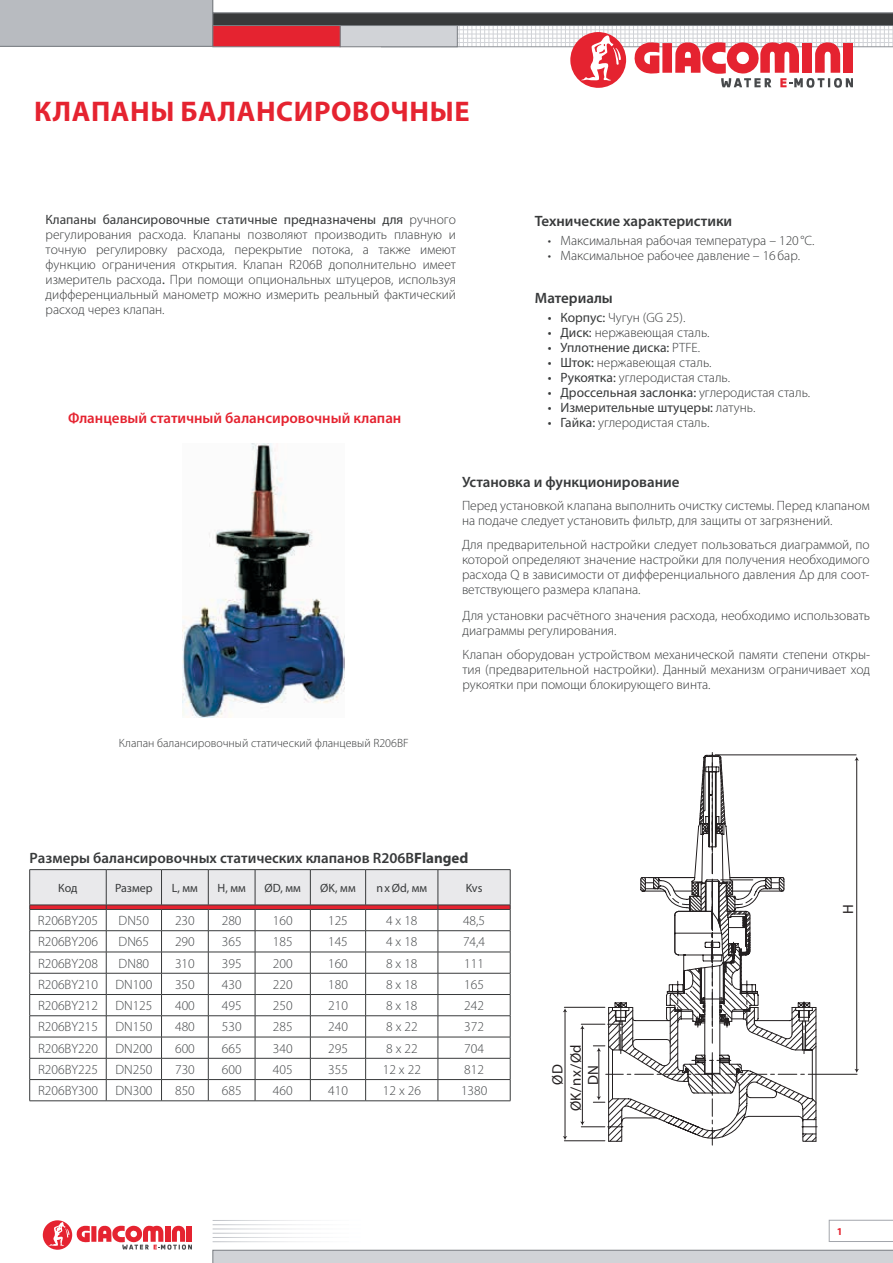
<style>
.page{position:relative;width:893px;height:1263px;background:#fff}
.page>*{position:absolute;margin:0;border:0;box-sizing:border-box;transform-origin:0 0}
.t1{font:700 28.5px "Myriad Pro";color:#e52330}
.t2{font:600 15px "Myriad Pro";color:#383a3b}
.t3{font:600 15px "Myriad Pro";color:#e52330}
.t4{font:14.85px "Myriad Pro";color:#231f20}
.t5{font:300 13.5px/15px "Myriad Pro";color:#383a3b;text-align:justify}
.t6{font:300 13.5px "Myriad Pro";color:#434648}
.t7{font:13.5px "Myriad Pro";color:#383a3b}
.t8{font:300 12px "Myriad Pro";color:#383a3b}
.t9{font:12px "Myriad Pro";color:#383a3b}
.t10{font:700 10.5px "Myriad Pro";color:#e52330}
.s1{font-weight:400}
.s2{font-weight:300}
.s3{font-weight:700}
</style>
<div class="page">
<svg style="left:213px;top:1250px;width:680px;height:13px;background:#cbced2"></svg>
<svg style="left:76px;top:1226px;width:14px;height:16px"></svg>
<div style="left:91px;top:1226px;width:5px;height:16px;background:#e52330"></div>
<svg style="left:98px;top:1225px;width:94px;height:25px"></svg>
<div style="left:43px;top:1220px;width:29px;height:30px;background:#e52330;border-radius:50%"></div>
<svg style="left:49px;top:1222px;width:21px;height:24px"></svg>
<svg style="left:829px;top:1220px;width:64px;height:22px"></svg>
<svg style="left:0;top:0;width:893px;height:88px"></svg>
<img style="left:183px;top:444px;width:162px;height:274px">
<hr style="left:565px;top:1011px;width:1px;height:126px;background:#231f20">
<svg style="left:563px;top:1008px;width:4px;height:4px"></svg>
<svg style="left:563px;top:1136px;width:4px;height:4px"></svg>
<hr style="left:564px;top:1007px;width:41px;height:1px;background:#231f20">
<hr style="left:564px;top:1140px;width:41px;height:1px;background:#231f20">
<svg style="left:580px;top:752px;width:279px;height:394px"></svg>
<hr style="left:30px;top:869px;width:76px;height:1px;background:#383a3b">
<hr style="left:106px;top:869px;width:56px;height:1px;background:#383a3b">
<hr style="left:162px;top:869px;width:46px;height:1px;background:#383a3b">
<hr style="left:208px;top:869px;width:47px;height:1px;background:#383a3b">
<hr style="left:255px;top:869px;width:55px;height:1px;background:#383a3b">
<hr style="left:310px;top:869px;width:56px;height:1px;background:#383a3b">
<hr style="left:366px;top:869px;width:72px;height:1px;background:#383a3b">
<hr style="left:438px;top:869px;width:72px;height:1px;background:#383a3b">
<svg style="left:29px;top:870px;width:482px;height:230px"></svg>
<hr style="left:30px;top:1100px;width:76px;height:1px;background:#383a3b">
<hr style="left:106px;top:1100px;width:56px;height:1px;background:#383a3b">
<hr style="left:162px;top:1100px;width:46px;height:1px;background:#383a3b">
<hr style="left:208px;top:1100px;width:47px;height:1px;background:#383a3b">
<hr style="left:255px;top:1100px;width:55px;height:1px;background:#383a3b">
<hr style="left:310px;top:1100px;width:56px;height:1px;background:#383a3b">
<hr style="left:366px;top:1100px;width:72px;height:1px;background:#383a3b">
<hr style="left:438px;top:1100px;width:72px;height:1px;background:#383a3b">
<h1 class="t1" style="left:34px;top:96px;width:437px">Клапаны балансировочные</h1>
<p class="t5" style="left:46px;top:212px;width:412px"><span class="s1">Клапаны балансировочные статичные предназначены для</span> ручного регулирования расхода. Клапаны позволяют производить плавную и точную регулировку расхода, перекрытие потока, а также имеют функцию ограничения открытия. Клапан R206B дополнительно имеет измеритель расхода<span class="s1">.</span> При помощи опциональных штуцеров, используя дифференциальный манометр можно измерить реальный фактический расход через клапан.</p>
<p class="t2" style="left:535px;top:212px;width:199px">Технические характеристики</p>
<p class="t5" style="left:548px;top:233px;width:268px">• Максимальная рабочая температура – 120 °С.</p>
<p class="t5" style="left:548px;top:248px;width:254px">• Максимальное рабочее давление – 16 бар.</p>
<p class="t2" style="left:535px;top:289px;width:79px">Материалы</p>
<p class="t5" style="left:548px;top:310px;width:139px"><span class="s1">• Корпус:</span> Чугун (GG 25).</p>
<p class="t5" style="left:548px;top:325px;width:163px"><span class="s1">• Диск:</span> нержавеющая сталь.</p>
<p class="t7" style="left:548px;top:340px;width:154px">• Уплотнение диска: <span class="s2">PTFE.</span></p>
<p class="t5" style="left:548px;top:355px;width:165px"><span class="s1">• Шток:</span> нержавеющая сталь.</p>
<p class="t5" style="left:548px;top:370px;width:184px"><span class="s1">• Рукоятка:</span> углеродистая сталь.</p>
<p class="t7" style="left:548px;top:385px;width:264px">• Дроссельная заслонка: <span class="s2">углеродистая сталь.</span></p>
<p class="t7" style="left:548px;top:400px;width:209px">• Измерительные штуцеры: <span class="s2">латунь.</span></p>
<p class="t3" style="left:68px;top:409px;width:335px">Фланцевый статичный балансировочный клапан</p>
<p class="t5" style="left:548px;top:415px;width:163px"><span class="s1">• Гайка:</span> углеродистая сталь.</p>
<p class="t8" style="left:119px;top:736px;width:291px">Клапан балансировочный статический фланцевый R206BF</p>
<p class="t2" style="left:462px;top:473px;width:219px">Установка и функционирование</p>
<p class="t5" style="left:462px;top:498px;width:409px">Перед установкой клапана выполнить очистку системы. Перед клапаном на подаче следует установить фильтр, для защиты от загрязнений.</p>
<p class="t5" style="left:462px;top:537px;width:409px">Для предварительной настройки следует пользоваться диаграммой, по которой определяют значение настройки для получения необходимого расхода Q в зависимости от дифференциального давления Δp для соот&shy;ветствующего размера клапана.</p>
<p class="t5" style="left:462px;top:608px;width:409px">Для установки расчётного значения расхода, необходимо использовать диаграммы регулирования.</p>
<p class="t5" style="left:462px;top:647px;width:409px">Клапан оборудован устройством механической памяти степени откры&shy;тия (предварительной настройки). Данный механизм ограничивает ход рукоятки при помощи блокирующего винта.</p>
<p class="t2" style="left:30px;top:850px;width:440px">Размеры балансировочных статических клапанов R206B<span class="s3">Flanged</span></p>
<p class="t9" style="left:58px;top:881px;width:21px">Код</p>
<p class="t9" style="left:115px;top:881px;width:39px">Размер</p>
<p class="t9" style="left:172px;top:881px;width:28px">L, мм</p>
<p class="t9" style="left:218px;top:881px;width:30px">H, мм</p>
<p class="t9" style="left:265px;top:881px;width:38px">ØD, мм</p>
<p class="t9" style="left:320px;top:881px;width:37px">ØK, мм</p>
<p class="t9" style="left:376px;top:881px;width:52px">n x Ød, мм</p>
<p class="t9" style="left:466px;top:881px;width:18px">Kvs</p>
<p class="t6" style="left:38px;top:913px;width:61px">R206BY205</p>
<p class="t6" style="left:119px;top:913px;width:32px">DN50</p>
<p class="t6" style="left:175px;top:913px;width:21px">230</p>
<p class="t6" style="left:222px;top:913px;width:21px">280</p>
<p class="t6" style="left:273px;top:913px;width:21px">160</p>
<p class="t6" style="left:328px;top:913px;width:21px">125</p>
<p class="t6" style="left:386px;top:913px;width:33px">4 x 18</p>
<p class="t6" style="left:463px;top:913px;width:24px">48,5</p>
<p class="t6" style="left:38px;top:934px;width:61px">R206BY206</p>
<p class="t6" style="left:119px;top:934px;width:32px">DN65</p>
<p class="t6" style="left:175px;top:934px;width:21px">290</p>
<p class="t6" style="left:222px;top:934px;width:21px">365</p>
<p class="t6" style="left:273px;top:934px;width:21px">185</p>
<p class="t6" style="left:328px;top:934px;width:21px">145</p>
<p class="t6" style="left:386px;top:934px;width:33px">4 x 18</p>
<p class="t6" style="left:463px;top:934px;width:24px">74,4</p>
<p class="t6" style="left:38px;top:956px;width:61px">R206BY208</p>
<p class="t6" style="left:119px;top:956px;width:32px">DN80</p>
<p class="t6" style="left:175px;top:956px;width:21px">310</p>
<p class="t6" style="left:222px;top:956px;width:21px">395</p>
<p class="t6" style="left:273px;top:956px;width:21px">200</p>
<p class="t6" style="left:328px;top:956px;width:21px">160</p>
<p class="t6" style="left:386px;top:956px;width:33px">8 x 18</p>
<p class="t6" style="left:464px;top:956px;width:21px">111</p>
<p class="t6" style="left:38px;top:977px;width:61px">R206BY210</p>
<p class="t6" style="left:115px;top:977px;width:39px">DN100</p>
<p class="t6" style="left:175px;top:977px;width:21px">350</p>
<p class="t6" style="left:222px;top:977px;width:21px">430</p>
<p class="t6" style="left:273px;top:977px;width:21px">220</p>
<p class="t6" style="left:328px;top:977px;width:21px">180</p>
<p class="t6" style="left:386px;top:977px;width:33px">8 x 18</p>
<p class="t6" style="left:464px;top:977px;width:21px">165</p>
<p class="t6" style="left:38px;top:998px;width:61px">R206BY212</p>
<p class="t6" style="left:115px;top:998px;width:39px">DN125</p>
<p class="t6" style="left:175px;top:998px;width:21px">400</p>
<p class="t6" style="left:222px;top:998px;width:21px">495</p>
<p class="t6" style="left:273px;top:998px;width:21px">250</p>
<p class="t6" style="left:328px;top:998px;width:21px">210</p>
<p class="t6" style="left:386px;top:998px;width:33px">8 x 18</p>
<p class="t6" style="left:464px;top:998px;width:21px">242</p>
<p class="t6" style="left:38px;top:1019px;width:61px">R206BY215</p>
<p class="t6" style="left:115px;top:1019px;width:39px">DN150</p>
<p class="t6" style="left:175px;top:1019px;width:21px">480</p>
<p class="t6" style="left:222px;top:1019px;width:21px">530</p>
<p class="t6" style="left:273px;top:1019px;width:21px">285</p>
<p class="t6" style="left:328px;top:1019px;width:21px">240</p>
<p class="t6" style="left:386px;top:1019px;width:33px">8 x 22</p>
<p class="t6" style="left:464px;top:1019px;width:21px">372</p>
<p class="t6" style="left:38px;top:1041px;width:61px">R206BY220</p>
<p class="t6" style="left:115px;top:1041px;width:39px">DN200</p>
<p class="t6" style="left:175px;top:1041px;width:21px">600</p>
<p class="t6" style="left:222px;top:1041px;width:21px">665</p>
<p class="t6" style="left:273px;top:1041px;width:21px">340</p>
<p class="t6" style="left:328px;top:1041px;width:21px">295</p>
<p class="t6" style="left:386px;top:1041px;width:33px">8 x 22</p>
<p class="t6" style="left:464px;top:1041px;width:21px">704</p>
<p class="t6" style="left:38px;top:1062px;width:61px">R206BY225</p>
<p class="t6" style="left:115px;top:1062px;width:39px">DN250</p>
<p class="t6" style="left:175px;top:1062px;width:21px">730</p>
<p class="t6" style="left:222px;top:1062px;width:21px">600</p>
<p class="t6" style="left:273px;top:1062px;width:21px">405</p>
<p class="t6" style="left:328px;top:1062px;width:21px">355</p>
<p class="t6" style="left:383px;top:1062px;width:40px">12 x 22</p>
<p class="t6" style="left:464px;top:1062px;width:21px">812</p>
<p class="t6" style="left:38px;top:1083px;width:61px">R206BY300</p>
<p class="t6" style="left:115px;top:1083px;width:39px">DN300</p>
<p class="t6" style="left:175px;top:1083px;width:21px">850</p>
<p class="t6" style="left:222px;top:1083px;width:21px">685</p>
<p class="t6" style="left:273px;top:1083px;width:21px">460</p>
<p class="t6" style="left:328px;top:1083px;width:21px">410</p>
<p class="t6" style="left:383px;top:1083px;width:40px">12 x 26</p>
<p class="t6" style="left:461px;top:1083px;width:28px">1380</p>
<p class="t4" style="left:568px;top:1111px;width:69px;rotate:-90deg">ØK/nx/Ød</p>
<p class="t4" style="left:549px;top:1085px;width:22px;rotate:-90deg">ØD</p>
<p class="t4" style="left:585px;top:1085px;width:21px;rotate:-90deg">DN</p>
<p class="t4" style="left:840px;top:914px;width:11px;rotate:-90deg">H</p>
<p class="t10" style="left:837px;top:1225px;width:7px">1</p>
</div>
